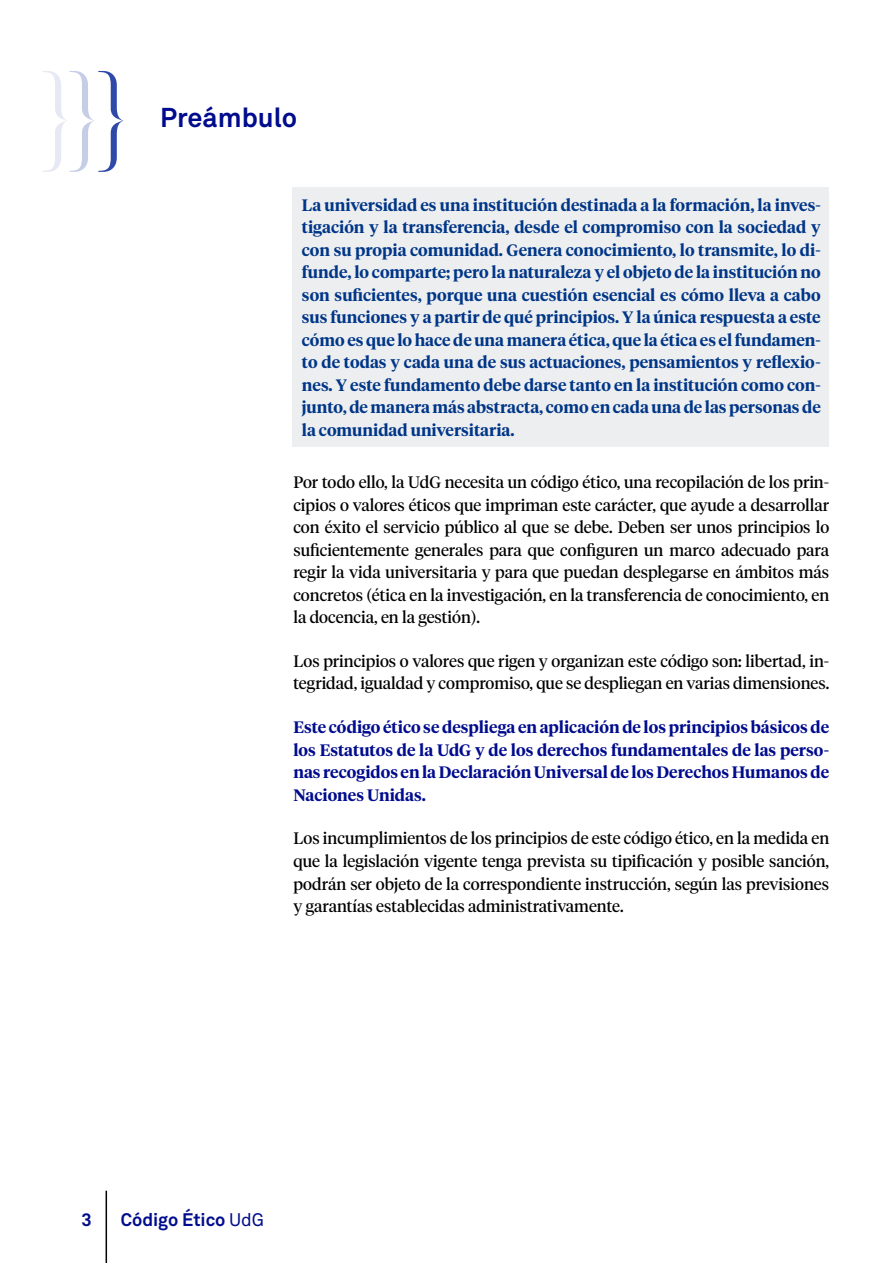
<style>
.page{position:relative;width:893px;height:1263px;background:#fff}
.page>*{position:absolute;margin:0;border:0;box-sizing:border-box;transform-origin:0 0}
.t1{font:700 27px "Akkurat Pro";color:#000c8d}
.t2{font:700 18px "Akkurat Pro";color:#000c8d}
.t3{font:16.5px/22.5px "Tiempos Headline";color:#000;text-align:justify}
.t4{font:600 16.5px/22.5px "Tiempos Headline";color:#003687;text-align:justify}
.t5{font:600 16.5px/22.5px "Tiempos Headline";color:#000c8d;text-align:justify}
.s1{font-weight:400}
</style>
<div class="page">
<hr style="left:106px;top:1191px;width:1px;height:72px;background:#000">
<div style="left:292px;top:187px;width:537px;height:259px;background:#edeef0"></div>
<svg style="left:43px;top:71px;width:80px;height:101px"></svg>
<h1 class="t1" style="left:160px;top:101px;width:138px">Preámbulo</h1>
<p class="t4" style="left:302px;top:193px;width:520px">La universidad es una institución destinada a la formación, la inves&shy;tigación y la transferencia, desde el compromiso con la sociedad y con su propia comunidad. Genera conocimiento, lo transmite, lo di&shy;funde, lo comparte; pero la naturaleza y el objeto de la institución no son suficientes, porque una cuestión esencial es cómo lleva a cabo sus funciones y a partir de qué principios. Y la única respuesta a este cómo es que lo hace de una manera ética, que la ética es el fundamen&shy;to de todas y cada una de sus actuaciones, pensamientos y reflexio&shy;nes. Y este fundamento debe darse tanto en la institución como con&shy;junto, de manera más abstracta, como en cada una de las personas de la comunidad universitaria.</p>
<p class="t3" style="left:293px;top:470px;width:537px">Por todo ello, la UdG necesita un código ético, una recopilación de los prin&shy;cipios o valores éticos que impriman este carácter, que ayude a desarrollar con éxito el servicio público al que se debe. Deben ser unos principios lo suficientemente generales para que configuren un marco adecuado para regir la vida universitaria y para que puedan desplegarse en ámbitos más concretos (ética en la investigación, en la transferencia de conocimiento, en la docencia, en la gestión).</p>
<p class="t3" style="left:293px;top:649px;width:537px">Los principios o valores que rigen y organizan este código son: libertad, in&shy;tegridad, igualdad y compromiso, que se despliegan en varias dimensiones.</p>
<p class="t5" style="left:293px;top:715px;width:537px">Este código ético se despliega en aplicación de los principios básicos de los Estatutos de la UdG y de los derechos fundamentales de las perso&shy;nas recogidos en la Declaración Universal de los Derechos Humanos de Naciones Unidas.</p>
<p class="t3" style="left:293px;top:826px;width:537px">Los incumplimientos de los principios de este código ético, en la medida en que la legislación vigente tenga prevista su tipificación y posible sanción, podrán ser objeto de la correspondiente instrucción, según las previsiones y garantías establecidas administrativamente.</p>
<p class="t2" style="left:82px;top:1208px;width:12px">3</p>
<p class="t2" style="left:121px;top:1208px;width:145px">Código Ético <span class="s1">UdG</span></p>
</div>
